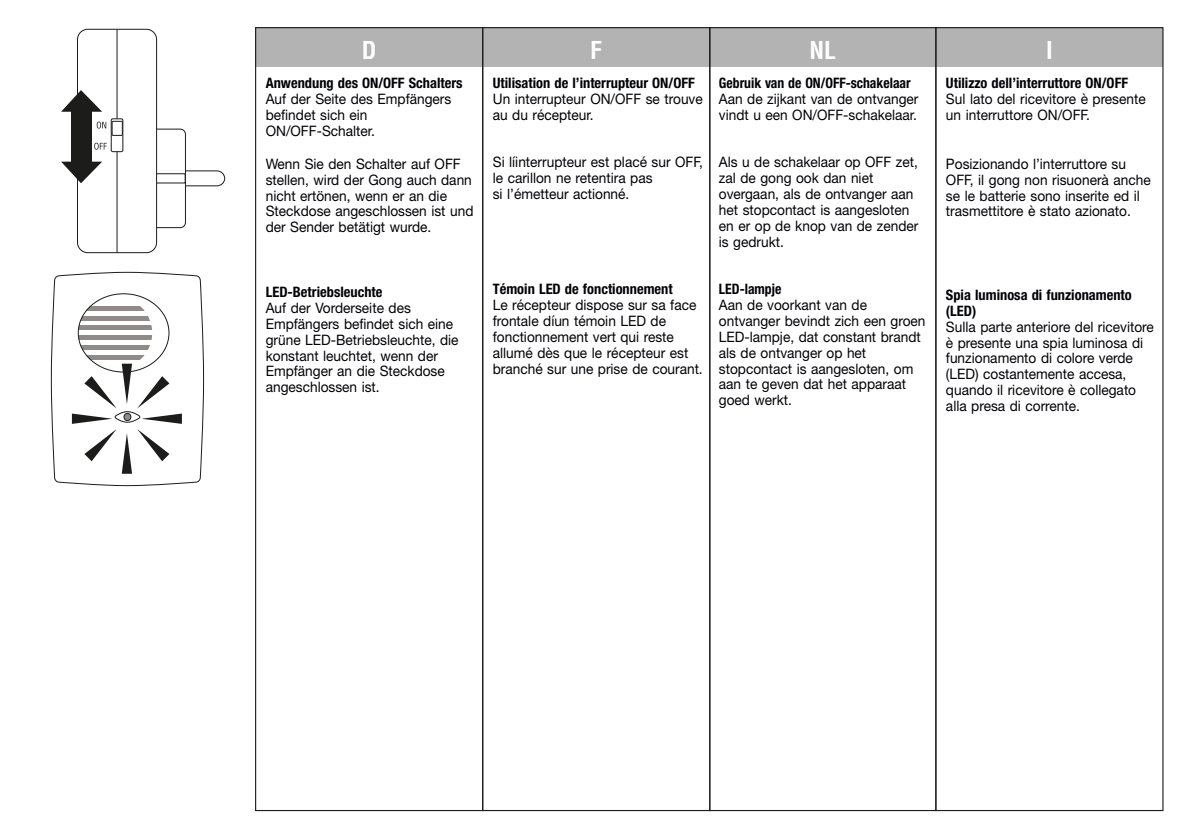
<style>
.page{position:relative;width:1191px;height:840px;background:#fff}
.page>*{position:absolute;margin:0;border:0;box-sizing:border-box;transform-origin:0 0}
.t1{font:700 condensed 24px "Helvetica";color:#fff}
.t2{font:14.4px/15.8px "Helvetica Neue";color:#000206;scale:.95 1}
.t3{font:700 condensed 14.4px/15.8px "Helvetica Neue";color:#000206}
.t4{font:700 condensed 14.4px "Helvetica Neue";color:#000206;scale:.95 1}
</style>
<div class="page">
<div style="left:256px;top:28px;width:907px;height:39px;background:#b3b3b3"></div>
<div style="left:935px;top:27px;width:228px;height:783px;border:1px solid #1c1c1a"></div>
<div style="left:178px;top:170px;width:47px;height:16px;border:1px solid #1c1c1a;border-radius:8px"></div>
<div style="left:139px;top:129px;width:46px;height:98px;background:#fff;border-radius:5px"></div>
<div style="left:139px;top:129px;width:47px;height:99px;border:1px solid #1c1c1a;border-radius:5px"></div>
<div style="left:149px;top:173px;width:37px;height:10px;background:#fff;border:1px solid #1c1c1a"></div>
<div style="left:77px;top:29px;width:80px;height:223px;background:#fff;border-radius:10px"></div>
<div style="left:77px;top:29px;width:80px;height:224px;border:1px solid #1c1c1a;border-radius:10px"></div>
<hr style="left:117px;top:29px;width:1px;height:223px;background:#1c1c1a">
<div style="left:111px;top:119px;width:12px;height:33px;background:#fff;border-radius:2px"></div>
<div style="left:111px;top:118px;width:12px;height:34px;border:1px solid #1c1c1a;border-radius:2px"></div>
<div style="left:112px;top:121px;width:11px;height:14px;border:1px solid #1c1c1a"></div>
<svg style="left:97px;top:122px;width:9px;height:6px"></svg>
<svg style="left:94px;top:143px;width:13px;height:6px"></svg>
<svg style="left:61px;top:90px;width:41px;height:22px"></svg>
<svg style="left:61px;top:161px;width:41px;height:22px"></svg>
<div style="left:71px;top:108px;width:21px;height:60px;background:#1c1c1a"></div>
<svg style="left:50px;top:271px;width:154px;height:215px"></svg>
<h1 class="t1" style="left:362px;top:35px;width:16px">D</h1>
<h1 class="t1" style="left:590px;top:35px;width:13px">F</h1>
<h1 class="t1" style="left:809px;top:35px;width:28px">NL</h1>
<h1 class="t1" style="left:1046px;top:35px;width:8px">I</h1>
<p class="t3" style="left:266px;top:75px;width:198px">Anwendung des ON/OFF Schalters</p>
<p class="t2" style="left:266px;top:91px;width:197px">Auf der Seite des Empfängers befindet sich ein<br>ON/OFF-Schalter.</p>
<p class="t2" style="left:266px;top:155px;width:220px">Wenn Sie den Schalter auf OFF stellen, wird der Gong auch dann nicht ertönen, wenn er an die<br>Steckdose angeschlossen ist und der Sender betätigt wurde.</p>
<p class="t3" style="left:493px;top:75px;width:203px">Utilisation de l’interrupteur ON/OFF</p>
<p class="t2" style="left:493px;top:91px;width:222px">Un interrupteur ON/OFF se trouve au du récepteur.</p>
<p class="t2" style="left:493px;top:154px;width:223px">Si líinterrupteur est placé sur OFF, le carillon ne retentira pas<br>si l’émetteur actionné.</p>
<p class="t3" style="left:946px;top:75px;width:183px">Utilizzo dell’interruttore ON/OFF</p>
<p class="t2" style="left:946px;top:91px;width:212px">Sul lato del ricevitore è presente un interruttore ON/OFF.</p>
<p class="t2" style="left:946px;top:155px;width:217px">Posizionando l’interruttore su<br>OFF, il gong non risuonerà anche se le batterie sono inserite ed il trasmettitore è stato azionato.</p>
<p class="t4" style="left:719px;top:74px;width:203px">Gebruik van de ON/OFF-schakelaar</p>
<p class="t2" style="left:719px;top:91px;width:211px">Aan de zijkant van de ontvanger vindt u een ON/OFF-schakelaar.</p>
<p class="t2" style="left:719px;top:154px;width:211px">Als u de schakelaar op OFF zet, zal de gong ook dan niet overgaan, als de ontvanger aan het stopcontact is aangesloten en er op de knop van de zender is gedrukt.</p>
<p class="t4" style="left:719px;top:280px;width:67px">LED-lampje</p>
<p class="t2" style="left:719px;top:297px;width:219px">Aan de voorkant van de ontvanger bevindt zich een groen<br>LED-lampje, dat constant brandt als de ontvanger op het stopcontact is aangesloten, om aan te geven dat het apparaat goed werkt.</p>
<p class="t3" style="left:493px;top:281px;width:181px">Témoin LED de fonctionnement</p>
<p class="t2" style="left:493px;top:297px;width:222px">Le récepteur dispose sur sa face frontale díun témoin LED de fonctionnement vert qui reste allumé dès que le récepteur est branché sur une prise de courant.</p>
<p class="t3" style="left:266px;top:284px;width:118px">LED-Betriebsleuchte</p>
<p class="t2" style="left:266px;top:299px;width:204px">Auf der Vorderseite des<br>Empfängers befindet sich eine grüne LED-Betriebsleuchte, die konstant leuchtet, wenn der<br>Empfänger an die Steckdose angeschlossen ist.</p>
<p class="t3" style="left:946px;top:286px;width:187px">Spia luminosa di funzionamento (LED)</p>
<p class="t2" style="left:946px;top:318px;width:220px">Sulla parte anteriore del ricevitore è presente una spia luminosa di funzionamento di colore verde (LED) costantemente accesa, quando il ricevitore è collegato alla presa di corrente.</p>
</div>
